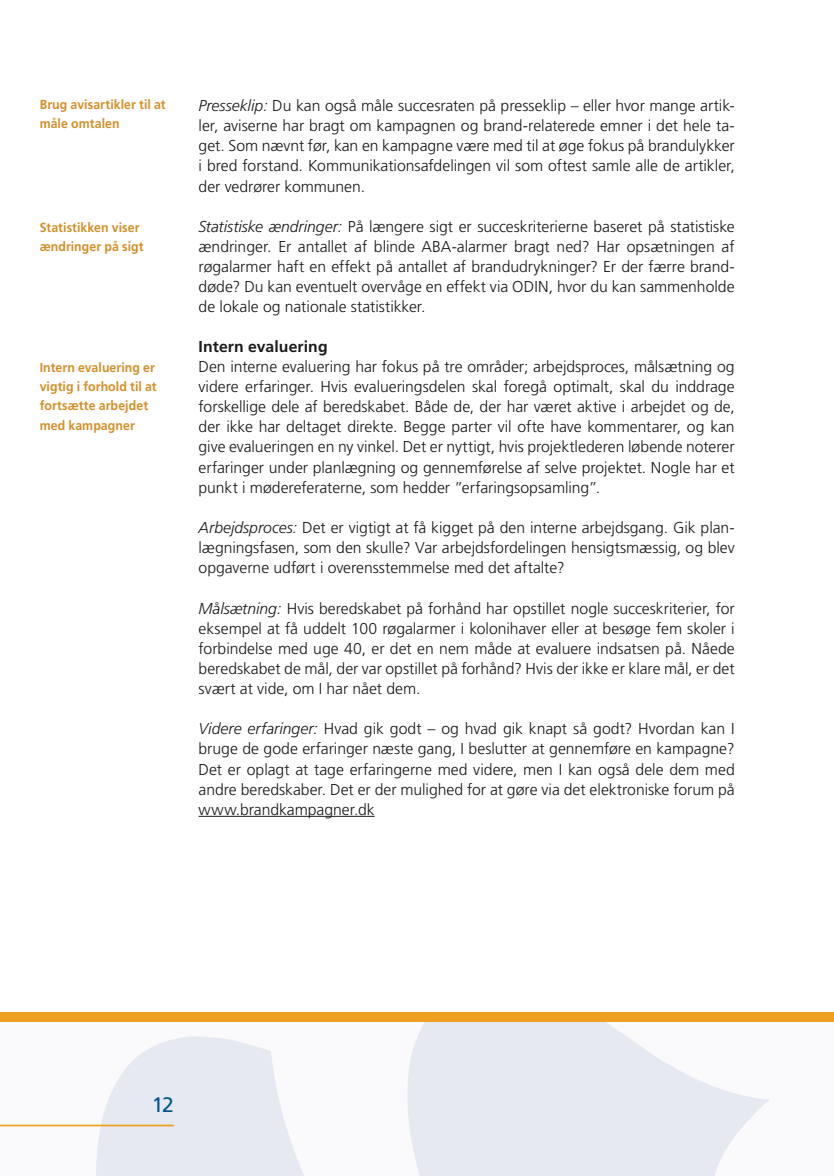
<style>
.page{position:relative;width:834px;height:1176px;background:#fff}
.page>*{position:absolute;margin:0;border:0;box-sizing:border-box;transform-origin:0 0}
.t1{font:21px "Frutiger";color:#005689}
.t2{font:300 15.75px/20.1px "Frutiger";color:#1a181b;text-align:justify}
.t3{font:700 15.75px "Frutiger";letter-spacing:.005em;color:#1a181b}
.t4{font:700 13.12px/19.2px "Frutiger";letter-spacing:.005em;color:#d38f29;scale:.94 1}
.s1{font-style:italic}
</style>
<div class="page">
<svg style="left:0;top:1022px;width:770px;height:154px;fill:#e6e9f2"></svg>
<hr style="left:0;top:1124px;width:174px;height:2px;background:#efa020">
<div style="left:0;top:1012px;width:833px;height:10px;background:#efa020"></div>
<hr style="left:198px;top:816px;width:176px;height:1px;background:#1a181b">
<p class="t4" style="left:40px;top:95px;width:135px">Brug avisartikler til at måle omtalen</p>
<p class="t4" style="left:40px;top:218px;width:112px">Statistikken viser ændringer på sigt</p>
<p class="t4" style="left:40px;top:358px;width:126px">Intern evaluering er vigtig i forhold til at fortsætte arbejdet med kampagner</p>
<p class="t2" style="left:198px;top:96px;width:537px"><span class="s1">Presseklip:</span> Du kan også måle succesraten på presseklip – eller hvor mange artik&shy;ler, aviserne har bragt om kampagnen og brand-relaterede emner i det hele ta&shy;get. Som nævnt før, kan en kampagne være med til at øge fokus på brandulykker i bred forstand. Kommunikationsafdelingen vil som oftest samle alle de artikler, der vedrører kommunen.</p>
<p class="t2" style="left:198px;top:217px;width:537px"><span class="s1">Statistiske ændringer:</span> På længere sigt er succeskriterierne baseret på statistiske ændringer. Er antallet af blinde ABA-alarmer bragt ned? Har opsætningen af røgalarmer haft en effekt på antallet af brandudrykninger? Er der færre brand&shy;døde? Du kan eventuelt overvåge en effekt via ODIN, hvor du kan sammenholde de lokale og nationale statistikker.</p>
<p class="t3" style="left:198px;top:337px;width:131px">Intern evaluering</p>
<p class="t2" style="left:198px;top:357px;width:537px">Den interne evaluering har fokus på tre områder; arbejdsproces, målsætning og videre erfaringer. Hvis evalueringsdelen skal foregå optimalt, skal du inddrage forskellige dele af beredskabet. Både de, der har været aktive i arbejdet og de, der ikke har deltaget direkte. Begge parter vil ofte have kommentarer, og kan give evalueringen en ny vinkel. Det er nyttigt, hvis projektlederen løbende noterer erfaringer under planlægning og gennemførelse af selve projektet. Nogle har et punkt i mødereferaterne, som hedder ”erfaringsopsamling”.</p>
<p class="t2" style="left:198px;top:518px;width:537px"><span class="s1">Arbejdsproces:</span> Det er vigtigt at få kigget på den interne arbejdsgang. Gik plan&shy;lægningsfasen, som den skulle? Var arbejdsfordelingen hensigtsmæssig, og blev opgaverne udført i overensstemmelse med det aftalte?</p>
<p class="t2" style="left:198px;top:598px;width:537px"><span class="s1">Målsætning:</span> Hvis beredskabet på forhånd har opstillet nogle succeskriterier, for eksempel at få uddelt 100 røgalarmer i kolonihaver eller at besøge fem skoler i forbindelse med uge 40, er det en nem måde at evaluere indsatsen på. Nåede beredskabet de mål, der var opstillet på forhånd? Hvis der ikke er klare mål, er det svært at vide, om I har nået dem.</p>
<p class="t2" style="left:198px;top:719px;width:537px"><span class="s1">Videre erfaringer:</span> Hvad gik godt – og hvad gik knapt så godt? Hvordan kan I bruge de gode erfaringer næste gang, I beslutter at gennemføre en kampagne?<br>Det er oplagt at tage erfaringerne med videre, men I kan også dele dem med andre beredskaber. Det er der mulighed for at gøre via det elektroniske forum på www.brandkampagner.dk</p>
<h1 class="t1" style="left:152px;top:1092px;width:24px">12</h1>
</div>
